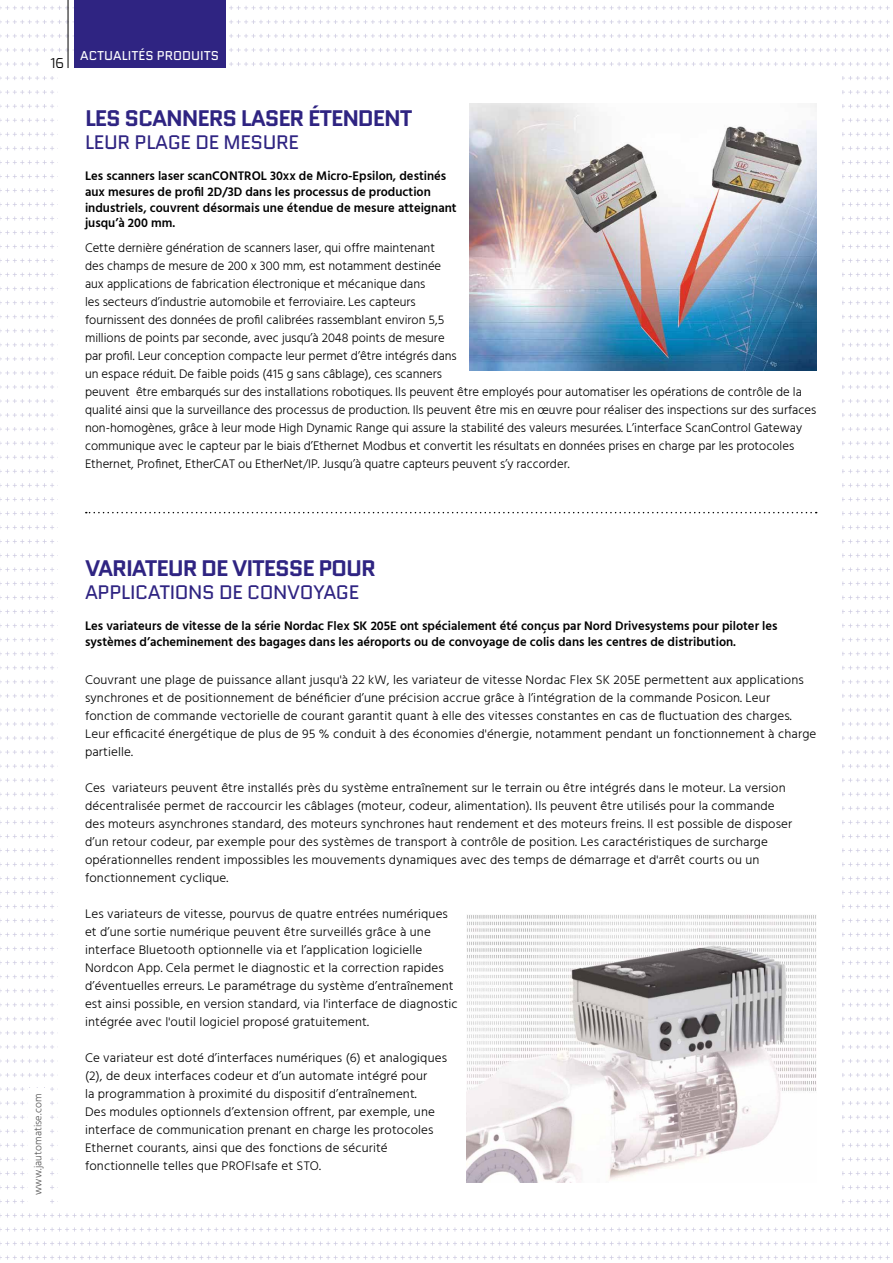
<style>
.page{position:relative;width:893px;height:1263px;background:#fff}
.page>*{position:absolute;margin:0;border:0;box-sizing:border-box;transform-origin:0 0}
.Style_de_paragraphe{font:700 22.5px "Quantico";letter-spacing:-.05em;color:#2f2482}
.Style_de_paragraphe-2{font:19.5px "Quantico";letter-spacing:-.02em;color:#2f2482}
.t1{font:13.5px "Exo";color:#000}
.texte_breve{font:300 12.75px/18px "Hind Guntur";letter-spacing:.01em;color:#000}
.Style_de_paragraphe-3{font:600 12.75px/15.8px "Hind Guntur";color:#000}
.t2{font:12.75px "Quantico";color:#fff}
.t3{font:300 10.5px "Hind Guntur";letter-spacing:.01em;color:#565656}
</style>
<div class="page">
<svg style="left:0;top:1255px;width:890px;height:5px"></svg>
<svg style="left:0;top:1241px;width:890px;height:4px"></svg>
<svg style="left:0;top:1227px;width:890px;height:4px"></svg>
<svg style="left:0;top:1213px;width:890px;height:4px"></svg>
<svg style="left:0;top:1199px;width:890px;height:4px"></svg>
<svg style="left:0;top:1185px;width:890px;height:4px"></svg>
<svg style="left:0;top:1171px;width:890px;height:4px"></svg>
<svg style="left:0;top:1157px;width:890px;height:4px"></svg>
<svg style="left:0;top:1143px;width:890px;height:4px"></svg>
<svg style="left:0;top:1129px;width:890px;height:4px"></svg>
<svg style="left:0;top:1115px;width:890px;height:4px"></svg>
<svg style="left:0;top:1101px;width:890px;height:4px"></svg>
<svg style="left:0;top:1087px;width:890px;height:4px"></svg>
<svg style="left:0;top:1073px;width:890px;height:4px"></svg>
<svg style="left:0;top:1059px;width:890px;height:4px"></svg>
<svg style="left:0;top:1045px;width:890px;height:4px"></svg>
<svg style="left:0;top:1031px;width:890px;height:4px"></svg>
<svg style="left:0;top:1017px;width:890px;height:4px"></svg>
<svg style="left:0;top:1003px;width:890px;height:4px"></svg>
<svg style="left:0;top:989px;width:890px;height:4px"></svg>
<svg style="left:0;top:975px;width:890px;height:4px"></svg>
<svg style="left:0;top:960px;width:890px;height:5px"></svg>
<svg style="left:0;top:946px;width:890px;height:5px"></svg>
<svg style="left:0;top:932px;width:890px;height:5px"></svg>
<svg style="left:0;top:918px;width:890px;height:5px"></svg>
<svg style="left:0;top:904px;width:890px;height:5px"></svg>
<svg style="left:0;top:890px;width:890px;height:4px"></svg>
<svg style="left:0;top:876px;width:890px;height:4px"></svg>
<svg style="left:0;top:862px;width:890px;height:4px"></svg>
<svg style="left:0;top:848px;width:890px;height:4px"></svg>
<svg style="left:0;top:834px;width:890px;height:4px"></svg>
<svg style="left:0;top:820px;width:890px;height:4px"></svg>
<svg style="left:0;top:806px;width:890px;height:4px"></svg>
<svg style="left:0;top:792px;width:890px;height:4px"></svg>
<svg style="left:0;top:778px;width:890px;height:4px"></svg>
<svg style="left:0;top:764px;width:890px;height:4px"></svg>
<svg style="left:0;top:750px;width:890px;height:4px"></svg>
<svg style="left:0;top:736px;width:890px;height:4px"></svg>
<svg style="left:0;top:722px;width:890px;height:4px"></svg>
<svg style="left:0;top:708px;width:890px;height:4px"></svg>
<svg style="left:0;top:694px;width:890px;height:4px"></svg>
<svg style="left:0;top:680px;width:890px;height:4px"></svg>
<svg style="left:0;top:666px;width:890px;height:4px"></svg>
<svg style="left:0;top:652px;width:890px;height:4px"></svg>
<svg style="left:0;top:638px;width:890px;height:4px"></svg>
<svg style="left:0;top:624px;width:890px;height:4px"></svg>
<svg style="left:0;top:609px;width:890px;height:5px"></svg>
<svg style="left:0;top:595px;width:890px;height:5px"></svg>
<svg style="left:0;top:581px;width:890px;height:5px"></svg>
<svg style="left:0;top:567px;width:890px;height:5px"></svg>
<svg style="left:0;top:553px;width:890px;height:5px"></svg>
<svg style="left:0;top:539px;width:890px;height:4px"></svg>
<svg style="left:0;top:525px;width:890px;height:4px"></svg>
<svg style="left:0;top:497px;width:890px;height:4px"></svg>
<svg style="left:0;top:483px;width:890px;height:4px"></svg>
<svg style="left:0;top:469px;width:890px;height:4px"></svg>
<svg style="left:0;top:455px;width:890px;height:4px"></svg>
<svg style="left:0;top:441px;width:890px;height:4px"></svg>
<svg style="left:0;top:427px;width:890px;height:4px"></svg>
<svg style="left:0;top:413px;width:890px;height:4px"></svg>
<svg style="left:0;top:399px;width:890px;height:4px"></svg>
<svg style="left:0;top:385px;width:890px;height:4px"></svg>
<svg style="left:0;top:371px;width:890px;height:4px"></svg>
<svg style="left:0;top:357px;width:890px;height:4px"></svg>
<svg style="left:0;top:343px;width:890px;height:4px"></svg>
<svg style="left:0;top:329px;width:890px;height:4px"></svg>
<svg style="left:0;top:315px;width:890px;height:4px"></svg>
<svg style="left:0;top:301px;width:890px;height:4px"></svg>
<svg style="left:0;top:287px;width:890px;height:4px"></svg>
<svg style="left:0;top:273px;width:890px;height:4px"></svg>
<svg style="left:0;top:258px;width:890px;height:5px"></svg>
<svg style="left:0;top:244px;width:890px;height:5px"></svg>
<svg style="left:0;top:230px;width:890px;height:5px"></svg>
<svg style="left:0;top:216px;width:890px;height:5px"></svg>
<svg style="left:0;top:202px;width:890px;height:5px"></svg>
<svg style="left:0;top:188px;width:890px;height:4px"></svg>
<svg style="left:0;top:174px;width:890px;height:4px"></svg>
<svg style="left:0;top:160px;width:890px;height:4px"></svg>
<svg style="left:0;top:146px;width:890px;height:4px"></svg>
<svg style="left:0;top:132px;width:890px;height:4px"></svg>
<svg style="left:0;top:118px;width:890px;height:4px"></svg>
<svg style="left:0;top:104px;width:890px;height:4px"></svg>
<svg style="left:0;top:90px;width:890px;height:4px"></svg>
<svg style="left:0;top:76px;width:890px;height:4px"></svg>
<svg style="left:0;top:62px;width:890px;height:4px"></svg>
<svg style="left:0;top:48px;width:890px;height:4px"></svg>
<svg style="left:0;top:34px;width:890px;height:4px"></svg>
<svg style="left:0;top:20px;width:890px;height:4px"></svg>
<svg style="left:0;top:6px;width:890px;height:4px"></svg>
<div style="left:58px;top:75px;width:784px;height:1132px;background:#fff"></div>
<div style="left:42px;top:55px;width:176px;height:19px;background:#fff"></div>
<div style="left:28px;top:1089px;width:22px;height:117px;background:#fff"></div>
<svg style="left:0;top:511px;width:890px;height:4px"></svg>
<img style="left:469px;top:104px;width:347px;height:266px">
<img style="left:466px;top:915px;width:350px;height:267px">
<div style="left:74px;top:0;width:151px;height:68px;background:#2f2482"></div>
<hr style="left:68px;top:0;width:1px;height:68px;background:#000">
<p class="t1" style="left:50px;top:55px;width:15px">16</p>
<p class="t2" style="left:80px;top:47px;width:140px">ACTUALITÉS PRODUITS</p>
<p class="Style_de_paragraphe" style="left:85px;top:102px;width:329px">LES SCANNERS LASER ÉTENDENT</p>
<p class="Style_de_paragraphe-2" style="left:85px;top:128px;width:215px">LEUR PLAGE DE MESURE</p>
<p class="Style_de_paragraphe-3" style="left:85px;top:168px;width:373px">Les scanners laser scanCONTROL 30xx de Micro-Epsilon, destinés aux mesures de profil 2D/3D dans les processus de production industriels, couvrent désormais une étendue de mesure atteignant jusqu’à 200 mm.</p>
<p class="texte_breve" style="left:85px;top:239px;width:733px">Cette dernière génération de scanners laser, qui offre maintenant<br>des champs de mesure de 200 x 300 mm, est notamment destinée<br>aux applications de fabrication électronique et mécanique dans<br>les secteurs d’industrie automobile et ferroviaire. Les capteurs<br>fournissent des données de profil calibrées rassemblant environ 5,5<br>millions de points par seconde, avec jusqu’à 2048 points de mesure<br>par profil. Leur conception compacte leur permet d’être intégrés dans<br>un espace réduit. De faible poids (415 g sans câblage), ces scanners<br>peuvent être embarqués sur des installations robotiques. Ils peuvent être employés pour automatiser les opérations de contrôle de la qualité ainsi que la surveillance des processus de production. Ils peuvent être mis en œuvre pour réaliser des inspections sur des surfaces non-homogènes, grâce à leur mode High Dynamic Range qui assure la stabilité des valeurs mesurées. L’interface ScanControl Gateway communique avec le capteur par le biais d’Ethernet Modbus et convertit les résultats en données prises en charge par les protocoles Ethernet, Profinet, EtherCAT ou EtherNet/IP. Jusqu’à quatre capteurs peuvent s’y raccorder.</p>
<p class="t3" style="left:32px;top:1195px;width:103px;rotate:-90deg">www.jautomatise.com</p>
<p class="Style_de_paragraphe" style="left:85px;top:552px;width:293px">VARIATEUR DE VITESSE POUR</p>
<p class="Style_de_paragraphe-2" style="left:85px;top:578px;width:276px">APPLICATIONS DE CONVOYAGE</p>
<p class="Style_de_paragraphe-3" style="left:85px;top:618px;width:694px">Les variateurs de vitesse de la série Nordac Flex SK 205E ont spécialement été conçus par Nord Drivesystems pour piloter les systèmes d’acheminement des bagages dans les aéroports ou de convoyage de colis dans les centres de distribution.</p>
<p class="texte_breve" style="left:85px;top:671px;width:733px">Couvrant une plage de puissance allant jusqu'à 22 kW, les variateur de vitesse Nordac Flex SK 205E permettent aux applications synchrones et de positionnement de bénéficier d’une précision accrue grâce à l’intégration de la commande Posicon. Leur fonction de commande vectorielle de courant garantit quant à elle des vitesses constantes en cas de fluctuation des charges.<br>Leur efficacité énergétique de plus de 95 % conduit à des économies d'énergie, notamment pendant un fonctionnement à charge partielle.</p>
<p class="texte_breve" style="left:85px;top:779px;width:709px">Ces variateurs peuvent être installés près du système entraînement sur le terrain ou être intégrés dans le moteur. La version décentralisée permet de raccourcir les câblages (moteur, codeur, alimentation). Ils peuvent être utilisés pour la commande des moteurs asynchrones standard, des moteurs synchrones haut rendement et des moteurs freins. Il est possible de disposer d’un retour codeur, par exemple pour des systèmes de transport à contrôle de position. Les caractéristiques de surcharge opérationnelles rendent impossibles les mouvements dynamiques avec des temps de démarrage et d'arrêt courts ou un fonctionnement cyclique.</p>
<p class="texte_breve" style="left:85px;top:905px;width:374px">Les variateurs de vitesse, pourvus de quatre entrées numériques et d’une sortie numérique peuvent être surveillés grâce à une interface Bluetooth optionnelle via et l’application logicielle Nordcon App. Cela permet le diagnostic et la correction rapides d’éventuelles erreurs. Le paramétrage du système d’entraînement est ainsi possible, en version standard, via l'interface de diagnostic intégrée avec l'outil logiciel proposé gratuitement.</p>
<p class="texte_breve" style="left:85px;top:1049px;width:363px">Ce variateur est doté d’interfaces numériques (6) et analogiques (2), de deux interfaces codeur et d’un automate intégré pour<br>la programmation à proximité du dispositif d’entraînement.<br>Des modules optionnels d’extension offrent, par exemple, une interface de communication prenant en charge les protocoles Ethernet courants, ainsi que des fonctions de sécurité fonctionnelle telles que PROFIsafe et STO.</p>
</div>
